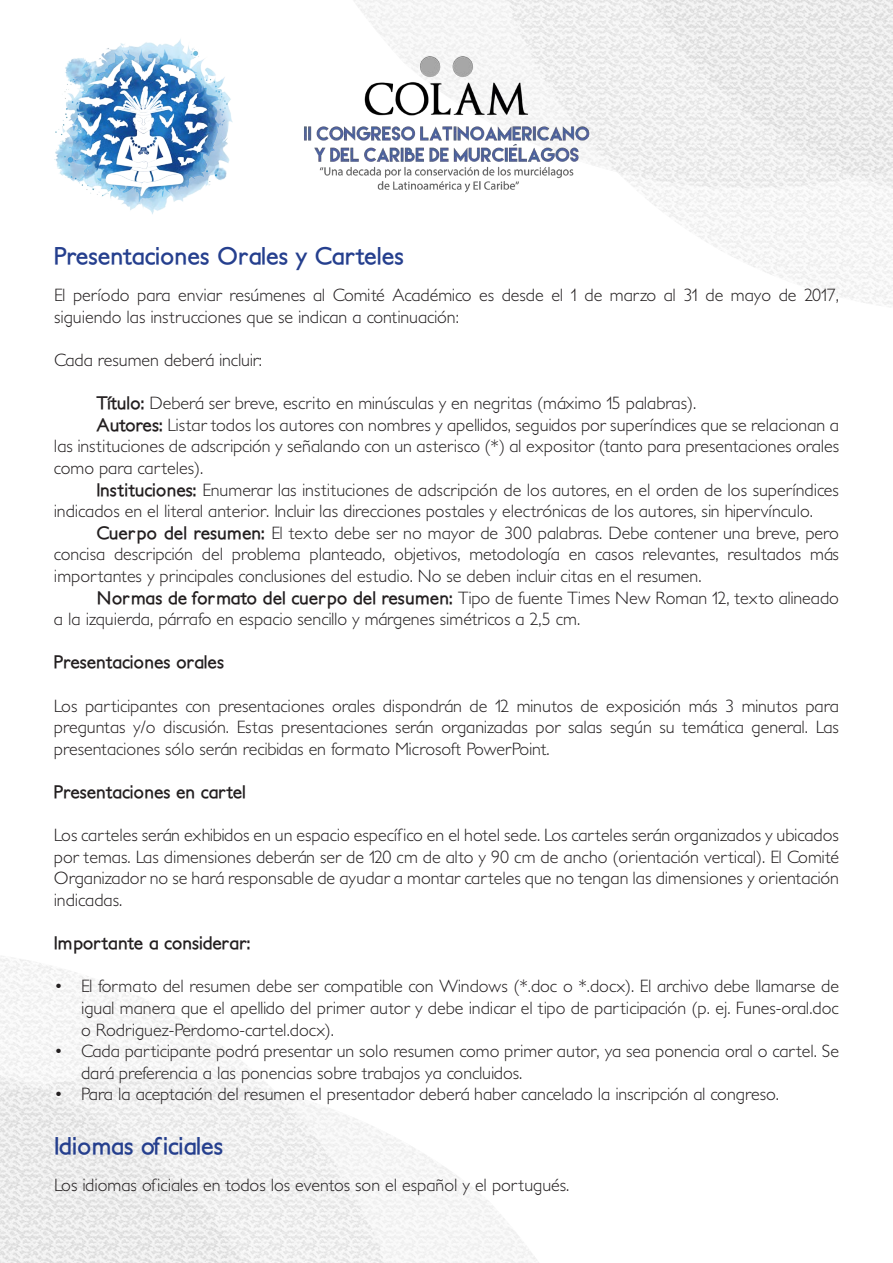
<style>
.page{position:relative;width:893px;height:1263px;background:#fff}
.page>*{position:absolute;margin:0;border:0;box-sizing:border-box;transform-origin:0 0}
.t1{font:700 24px "Petita";color:#253f8e}
.t2{font:300 18px/21.6px "Petita";color:#231f20;text-align:justify}
.t3{font:700 18px "Petita";color:#231f20}
.s1{font-weight:700}
</style>
<div class="page">
<img style="left:354px;top:0;width:539px;height:307px">
<img style="left:0;top:956px;width:539px;height:307px">
<img style="left:54px;top:39px;width:179px;height:175px">
<img style="left:304px;top:54px;width:339px;height:143px">
<p class="t1" style="left:54px;top:241px;width:351px">Presentaciones Orales y Carteles</p>
<p class="t2" style="left:54px;top:285px;width:786px">El período para enviar resúmenes al Comité Académico es desde el 1 de marzo al 31 de mayo de 2017, siguiendo las instrucciones que se indican a continuación:</p>
<p class="t2" style="left:54px;top:350px;width:209px">Cada resumen deberá incluir:</p>
<p class="t2" style="left:97px;top:393px;width:601px"><span class="s1">Título:</span> Deberá ser breve, escrito en minúsculas y en negritas (máximo 15 palabras).</p>
<p class="t2" style="left:54px;top:414px;width:787px;text-indent:43px"><span class="s1">Autores:</span> Listar todos los autores con nombres y apellidos, seguidos por superíndices que se relacionan a las instituciones de adscripción y señalando con un asterisco (*) al expositor (tanto para presentaciones orales como para carteles).</p>
<p class="t2" style="left:54px;top:479px;width:786px;text-indent:43px"><span class="s1">Instituciones:</span> Enumerar las instituciones de adscripción de los autores, en el orden de los superíndices indicados en el literal anterior. Incluir las direcciones postales y electrónicas de los autores, sin hipervínculo.</p>
<p class="t2" style="left:54px;top:522px;width:786px;text-indent:43px"><span class="s1">Cuerpo del resumen:</span> El texto debe ser no mayor de 300 palabras. Debe contener una breve, pero concisa descripción del problema planteado, objetivos, metodología en casos relevantes, resultados más importantes y principales conclusiones del estudio. No se deben incluir citas en el resumen.</p>
<p class="t2" style="left:54px;top:587px;width:786px;text-indent:43px"><span class="s1">Normas de formato del cuerpo del resumen:</span> Tipo de fuente Times New Roman 12, texto alineado a la izquierda, párrafo en espacio sencillo y márgenes simétricos a 2,5 cm.</p>
<p class="t3" style="left:54px;top:651px;width:172px">Presentaciones orales</p>
<p class="t2" style="left:54px;top:695px;width:786px">Los participantes con presentaciones orales dispondrán de 12 minutos de exposición más 3 minutos para preguntas y/o discusión. Estas presentaciones serán organizadas por salas según su temática general. Las presentaciones sólo serán recibidas en formato Microsoft PowerPoint.</p>
<p class="t3" style="left:54px;top:781px;width:194px">Presentaciones en cartel</p>
<p class="t2" style="left:54px;top:825px;width:787px">Los carteles serán exhibidos en un espacio específico en el hotel sede. Los carteles serán organizados y ubicados por temas. Las dimensiones deberán ser de 120 cm de alto y 90 cm de ancho (orientación vertical). El Comité Organizador no se hará responsable de ayudar a montar carteles que no tengan las dimensiones y orientación indicadas.</p>
<p class="t3" style="left:54px;top:932px;width:198px">Importante a considerar:</p>
<p class="t2" style="left:81px;top:976px;width:759px;text-indent:-27px">• El formato del resumen debe ser compatible con Windows (*.doc o *.docx). El archivo debe llamarse de igual manera que el apellido del primer autor y debe indicar el tipo de participación (p. ej. Funes-oral.doc o Rodriguez-Perdomo-cartel.docx).</p>
<p class="t2" style="left:81px;top:1041px;width:759px;text-indent:-27px">• Cada participante podrá presentar un solo resumen como primer autor, ya sea ponencia oral o cartel. Se dará preferencia a las ponencias sobre trabajos ya concluidos.</p>
<p class="t2" style="left:54px;top:1084px;width:726px">• Para la aceptación del resumen el presentador deberá haber cancelado la inscripción al congreso.</p>
<p class="t1" style="left:54px;top:1131px;width:171px">Idiomas oficiales</p>
<p class="t2" style="left:54px;top:1175px;width:517px">Los idiomas oficiales en todos los eventos son el español y el portugués.</p>
</div>
